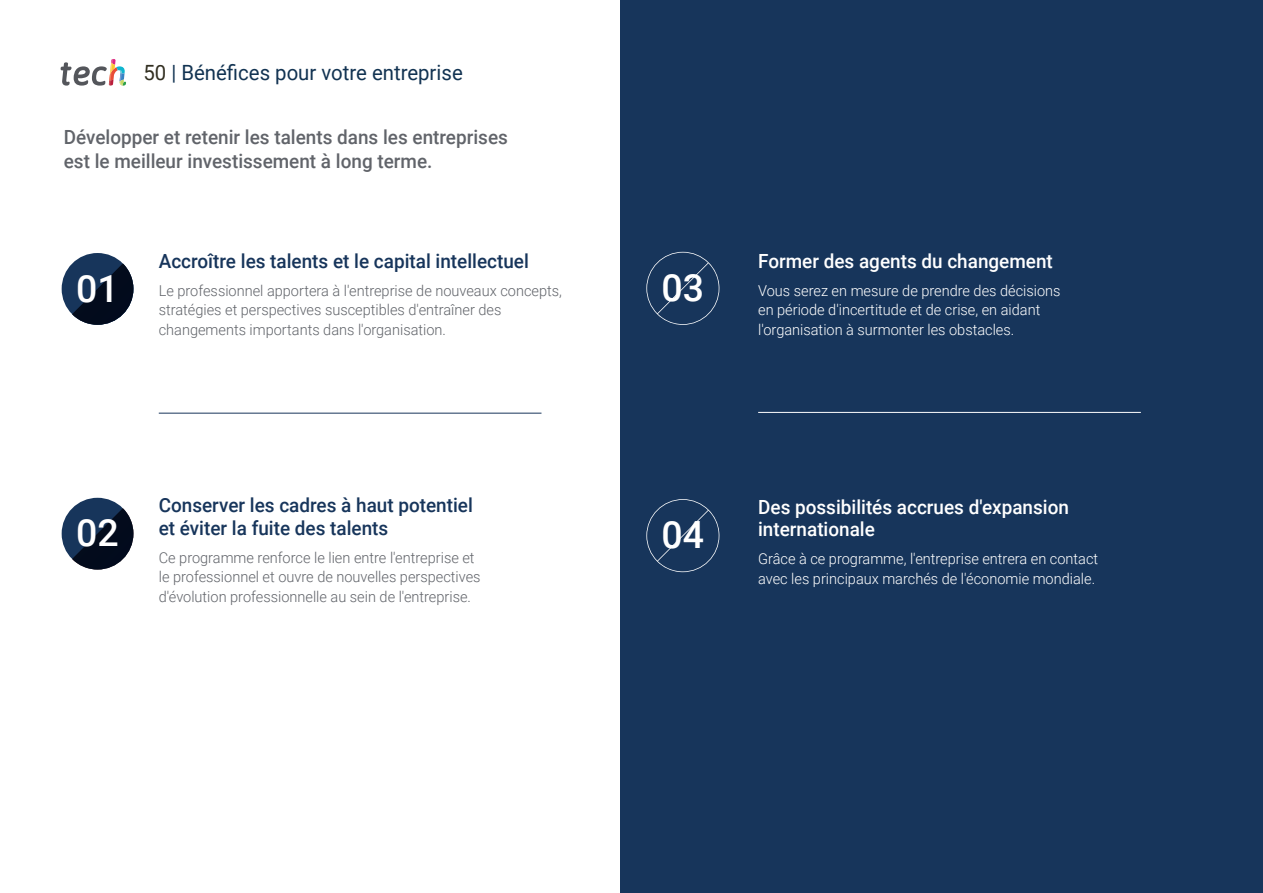
<style>
.page{position:relative;width:1263px;height:893px;background:#fff}
.page>*{position:absolute;margin:0;border:0;box-sizing:border-box;transform-origin:0 0}
.t1{font:500 37.5px "Roboto";color:#fff}
.t2{font:21px "Roboto";color:#123352}
.t3{font:500 19.5px/22.5px "Roboto";color:#17355b}
.t4{font:500 19.5px/24px "Roboto";color:#61646a}
.t5{font:500 19.5px/22.5px "Roboto";color:#fff}
.t6{font:300 15px/19.5px "Roboto";color:#61646a}
.t7{font:300 15px/19.5px "Roboto";color:#fff}
.s1{color:#312e20}
</style>
<div class="page">
<div style="left:621px;top:0;width:642px;height:893px;background:#17355b"></div>
<hr style="left:159px;top:413px;width:382px;height:1px;background:#17355b">
<hr style="left:758px;top:412px;width:383px;height:1px;background:#fff">
<svg style="left:646px;top:499px;width:73px;height:73px"></svg>
<svg style="left:646px;top:252px;width:73px;height:73px"></svg>
<div style="left:62px;top:253px;width:71px;height:72px;background:#17355b;border-radius:50%"></div>
<div style="left:62px;top:498px;width:71px;height:72px;background:#17355b;border-radius:50%"></div>
<svg style="left:72px;top:264px;width:61px;height:61px"></svg>
<svg style="left:72px;top:508px;width:61px;height:62px"></svg>
<svg style="left:61px;top:59px;width:65px;height:27px"></svg>
<h2 class="t2" style="left:144px;top:57px;width:321px"><span class="s1">50</span> | Bénéfices pour votre entreprise</h2>
<h3 class="t4" style="left:64px;top:125px;width:446px">Développer et retenir les talents dans les entreprises est le meilleur investissement à long terme.</h3>
<h3 class="t3" style="left:159px;top:249px;width:372px">Accroître les talents et le capital intellectuel</h3>
<p class="t6" style="left:159px;top:280px;width:405px">Le professionnel apportera à l'entreprise de nouveaux concepts, stratégies et perspectives susceptibles d'entraîner des changements importants dans l'organisation.</p>
<h1 class="t1" style="left:76px;top:262px;width:44px">01</h1>
<h1 class="t1" style="left:662px;top:261px;width:44px">03</h1>
<h3 class="t5" style="left:758px;top:249px;width:296px">Former des agents du changement</h3>
<p class="t7" style="left:758px;top:280px;width:304px">Vous serez en mesure de prendre des décisions en période d'incertitude et de crise, en aidant l'organisation à surmonter les obstacles.</p>
<h1 class="t1" style="left:76px;top:507px;width:44px">02</h1>
<h3 class="t3" style="left:159px;top:493px;width:316px">Conserver les cadres à haut potentiel et éviter la fuite des talents</h3>
<p class="t6" style="left:159px;top:547px;width:323px">Ce programme renforce le lien entre l'entreprise et le professionnel et ouvre de nouvelles perspectives d'évolution professionnelle au sein de l'entreprise.</p>
<h1 class="t1" style="left:662px;top:509px;width:44px">04</h1>
<h3 class="t5" style="left:758px;top:495px;width:312px">Des possibilités accrues d'expansion internationale</h3>
<p class="t7" style="left:758px;top:549px;width:341px">Grâce à ce programme, l'entreprise entrera en contact avec les principaux marchés de l'économie mondiale.</p>
</div>
